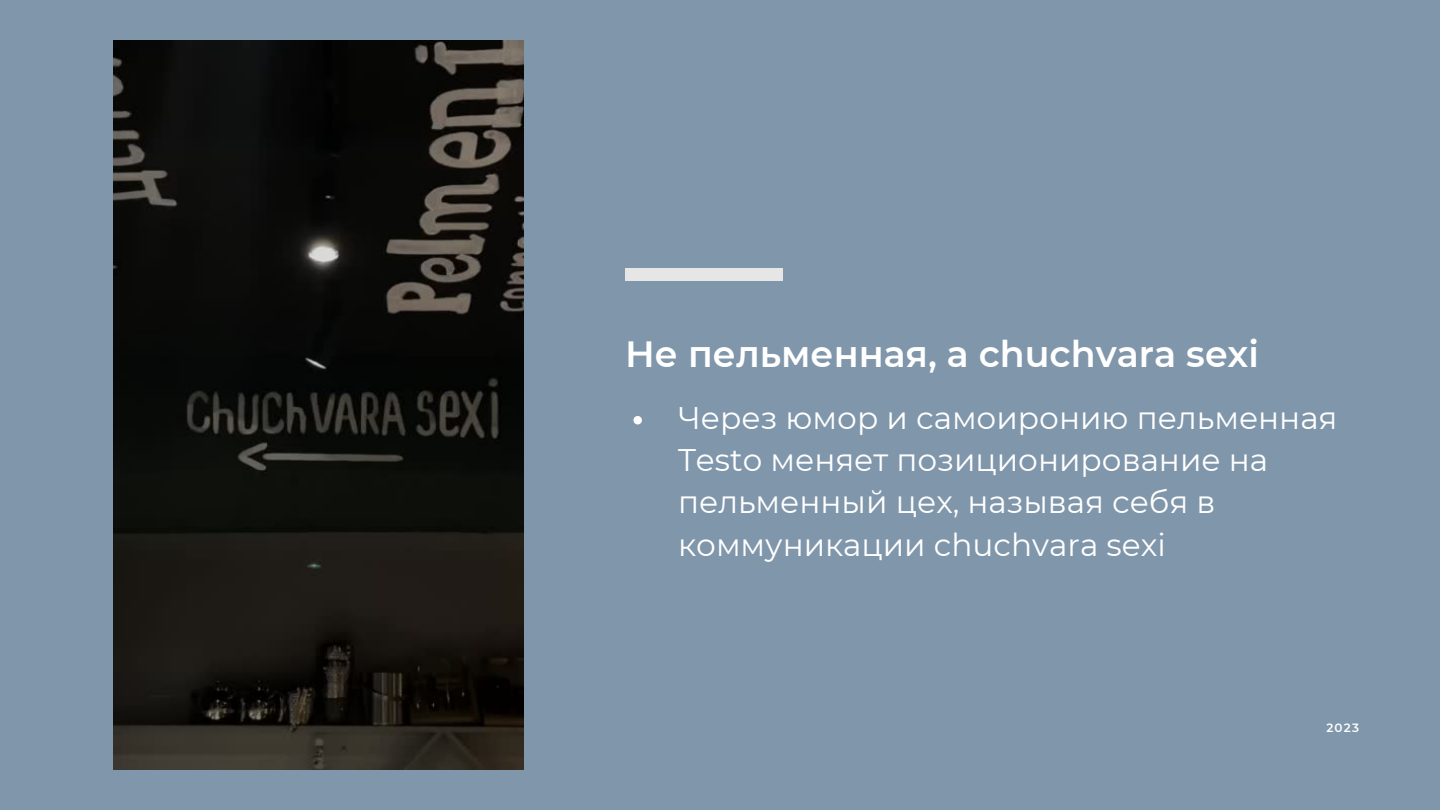
<style>
.page{position:relative;width:1440px;height:810px;background:#8096ab}
.page>*{position:absolute;margin:0;border:0;box-sizing:border-box;transform-origin:0 0}
.t1{font:600 36.4px "Montserrat";color:#fff}
.t2{font:31.2px/42.3px "Montserrat";color:#fff}
.t3{font:600 12px "Montserrat";color:#fff}
</style>
<div class="page">
<div style="left:625px;top:268px;width:157px;height:13px;background:#e6e6e6"></div>
<svg style="left:633px;top:416px;width:9px;height:8px"></svg>
<img style="left:114px;top:41px;width:410px;height:729px">
<p class="t1" style="left:625px;top:332px;width:636px">Не пельменная, а chuchvara sexi</p>
<p class="t2" style="left:678px;top:396px;width:661px">Через юмор и самоиронию пельменная<br>Testo меняет позиционирование на пельменный цех, называя себя в коммуникации chuchvara sexi</p>
<p class="t3" style="left:1326px;top:720px;width:34px">2023</p>
</div>
